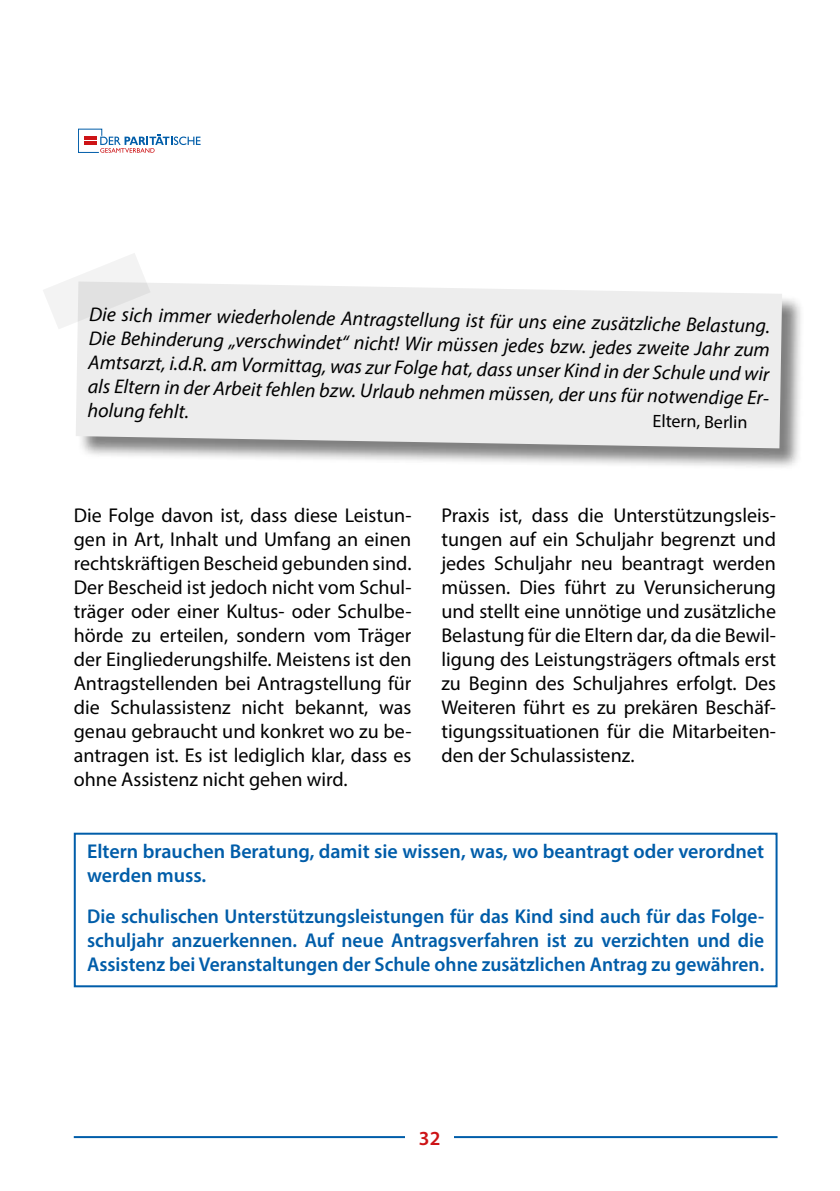
<style>
.page{position:relative;width:840px;height:1191px;background:#fff}
.page>*{position:absolute;margin:0;border:0;box-sizing:border-box;transform-origin:0 0}
.t1{font:20px/24px "Myriad Pro";color:#000;text-align:justify}
.t2{font:italic 20px/24px "Myriad Pro";color:#000}
.t3{font:600 20px/24px "Myriad Pro";color:#005da9}
.t4{font:600 20px "Myriad Pro";color:#cd1316}
.t5{font:18px "Myriad Pro";color:#000}
</style>
<div class="page">
<hr style="left:74px;top:1136px;width:703px;height:2px;background:#005da9">
<div style="left:405px;top:1130px;width:48px;height:30px;background:#fff"></div>
<svg style="left:78px;top:129px;width:122px;height:24px"></svg>
<div style="left:77px;top:283px;width:727px;height:188px;background:#000;opacity:.5"></div>
<div style="left:76px;top:283px;width:705px;height:165px;background:#ededed"></div>
<div style="left:74px;top:832px;width:703px;height:155px;border:2px solid #005da9"></div>
<svg style="left:43px;top:253px;width:108px;height:76px"></svg>
<p class="t2" style="left:89px;top:302px;width:686px;rotate:1deg">Die sich immer wiederholende Antragstellung ist für uns eine zusätzliche Belastung.<br>Die Behinderung „verschwindet“ nicht! Wir müssen jedes bzw. jedes zweite Jahr zum Amtsarzt, i.d.R. am Vormittag, was zur Folge hat, dass unser Kind in der Schule und wir als Eltern in der Arbeit fehlen bzw. Urlaub nehmen müssen, der uns für notwendige Er&shy;holung fehlt.</p>
<p class="t5" style="left:652px;top:409px;width:96px;rotate:1deg">Eltern, Berlin</p>
<p class="t1" style="left:74px;top:502px;width:339px">Die Folge davon ist, dass diese Leistun&shy;gen in Art, Inhalt und Umfang an einen rechtskräftigen Bescheid gebunden sind.<br>Der Bescheid ist jedoch nicht vom Schul&shy;träger oder einer Kultus- oder Schulbe&shy;hörde zu erteilen, sondern vom Träger der Eingliederungshilfe. Meistens ist den Antragstellenden bei Antragstellung für die Schulassistenz nicht bekannt, was genau gebraucht und konkret wo zu be&shy;antragen ist. Es ist lediglich klar, dass es ohne Assistenz nicht gehen wird.</p>
<p class="t1" style="left:441px;top:502px;width:336px">Praxis ist, dass die Unterstützungsleis&shy;tungen auf ein Schuljahr begrenzt und jedes Schuljahr neu beantragt werden müssen. Dies führt zu Verunsicherung und stellt eine unnötige und zusätzliche Belastung für die Eltern dar, da die Bewil&shy;ligung des Leistungsträgers oftmals erst zu Beginn des Schuljahres erfolgt. Des Weiteren führt es zu prekären Beschäf&shy;tigungssituationen für die Mitarbeiten&shy;den der Schulassistenz.</p>
<p class="t3" style="left:87px;top:838px;width:678px">Eltern brauchen Beratung, damit sie wissen, was, wo beantragt oder verordnet werden muss.</p>
<p class="t3" style="left:87px;top:903px;width:678px;text-align:justify">Die schulischen Unterstützungsleistungen für das Kind sind auch für das Folge&shy;schuljahr anzuerkennen. Auf neue Antragsverfahren ist zu verzichten und die Assistenz bei Veranstaltungen der Schule ohne zusätzlichen Antrag zu gewähren.</p>
<p class="t4" style="left:419px;top:1125px;width:23px">32</p>
</div>
